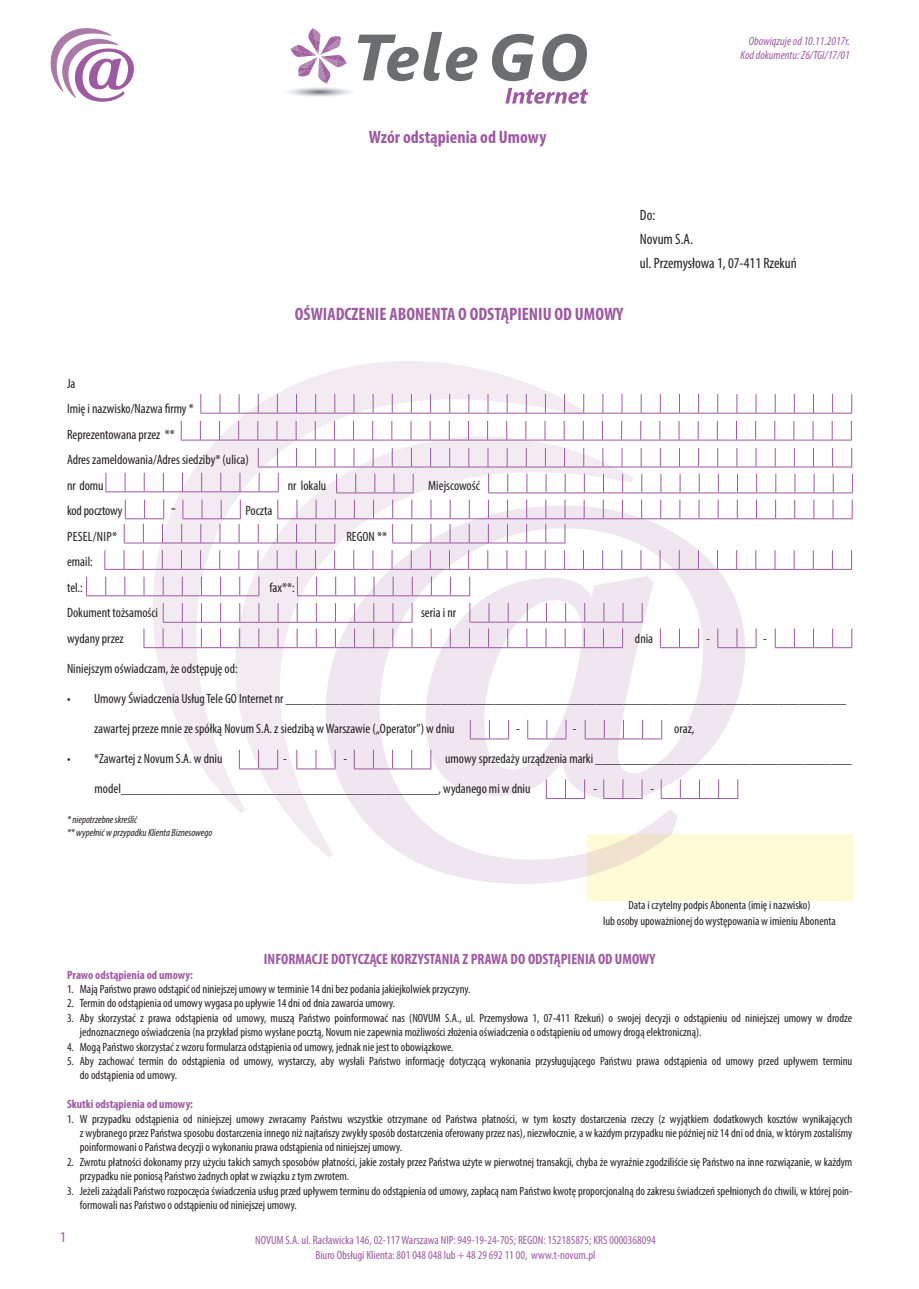
<style>
.page{position:relative;width:919px;height:1289px;background:#fff}
.page>*{position:absolute;margin:0;border:0;box-sizing:border-box;transform-origin:0 0}
.t1{font:700 condensed 18px "Myriad Pro";color:#9d59a1}
.t2{font:18px "Minion Pro";color:#231f20}
.t3{font:700 condensed 15px "Myriad Pro";color:#9d59a1}
.t4{font:condensed 15px "Myriad Pro";color:#231f20}
.t5{font:condensed 15px "Myriad Pro";color:#9d59a1}
.t6{font:condensed 13.5px "Myriad Pro";color:#231f20}
.t7{font:condensed 13.5px "Myriad Pro";letter-spacing:.02em;color:#231f20}
.t8{font:condensed 12px/14.4px "Myriad Pro";color:#231f20}
.t9{font:condensed 12px/15px "Myriad Pro";color:#9d59a1;text-align:center}
.t10{font:italic condensed 12px/14.4px "Myriad Pro";color:#9d59a1;text-align:right}
.t11{font:700 condensed 12px "Myriad Pro";color:#9d59a1}
.t12{font:italic condensed 10.5px "Myriad Pro";color:#231f20}
</style>
<div class="page">
<div style="left:586px;top:833px;width:266px;height:67px;background:#fffbd6"></div>
<svg style="left:505px;top:88px;width:83px;height:16px"></svg>
<svg style="left:290px;top:28px;width:57px;height:56px"></svg>
<svg style="left:358px;top:32px;width:119px;height:49px"></svg>
<svg style="left:492px;top:34px;width:42px;height:47px"></svg>
<svg style="left:542px;top:34px;width:45px;height:47px"></svg>
<svg style="left:50px;top:28px;width:84px;height:74px"></svg>
<svg style="left:408px;top:543px;width:337px;height:340px"></svg>
<svg style="left:287px;top:447px;width:346px;height:410px"></svg>
<svg style="left:152px;top:361px;width:432px;height:452px"></svg>
<svg style="left:200px;top:394px;width:652px;height:20px"></svg>
<svg style="left:181px;top:421px;width:670px;height:20px"></svg>
<svg style="left:105px;top:448px;width:747px;height:45px"></svg>
<svg style="left:297px;top:576px;width:173px;height:20px"></svg>
<svg style="left:86px;top:576px;width:173px;height:20px"></svg>
<svg style="left:104px;top:550px;width:748px;height:20px"></svg>
<svg style="left:660px;top:628px;width:39px;height:20px"></svg>
<svg style="left:717px;top:628px;width:39px;height:20px"></svg>
<svg style="left:774px;top:628px;width:78px;height:20px"></svg>
<svg style="left:144px;top:603px;width:498px;height:45px"></svg>
<svg style="left:124px;top:499px;width:728px;height:44px"></svg>
<svg style="left:239px;top:749px;width:39px;height:20px"></svg>
<svg style="left:296px;top:749px;width:40px;height:20px"></svg>
<svg style="left:354px;top:749px;width:77px;height:20px"></svg>
<svg style="left:470px;top:719px;width:39px;height:20px"></svg>
<svg style="left:527px;top:719px;width:39px;height:20px"></svg>
<svg style="left:584px;top:719px;width:78px;height:20px"></svg>
<svg style="left:546px;top:779px;width:39px;height:20px"></svg>
<svg style="left:603px;top:779px;width:39px;height:20px"></svg>
<svg style="left:660px;top:779px;width:78px;height:20px"></svg>
<p class="t10" style="left:740px;top:33px;width:111px">Obowiązuje od 10.11.2017r.<br>Kod dokumentu: Z6/TGI/17/01</p>
<p class="t1" style="left:369px;top:126px;width:179px">Wzór odstąpienia od Umowy</p>
<p class="t1" style="left:295px;top:303px;width:330px">OŚWIADCZENIE ABONENTA O ODSTĄPIENIU OD UMOWY</p>
<p class="t4" style="left:639px;top:206px;width:17px">Do:</p>
<p class="t4" style="left:639px;top:230px;width:55px">Novum S.A.</p>
<p class="t4" style="left:639px;top:254px;width:158px">ul. Przemysłowa 1, 07-411 Rzekuń</p>
<p class="t6" style="left:67px;top:375px;width:10px">Ja</p>
<p class="t6" style="left:67px;top:400px;width:128px">Imię i nazwisko/Nazwa firmy *</p>
<p class="t6" style="left:67px;top:426px;width:109px">Reprezentowana przez **</p>
<p class="t6" style="left:67px;top:451px;width:183px">Adres zameldowania/Adres siedziby* (ulica)</p>
<p class="t6" style="left:67px;top:477px;width:38px">nr domu</p>
<p class="t6" style="left:288px;top:477px;width:40px">nr lokalu</p>
<p class="t6" style="left:428px;top:477px;width:53px">Miejscowość</p>
<p class="t6" style="left:67px;top:502px;width:57px">kod pocztowy</p>
<p class="t6" style="left:245px;top:502px;width:28px">Poczta</p>
<p class="t7" style="left:67px;top:528px;width:52px">PESEL/NIP*</p>
<p class="t6" style="left:346px;top:528px;width:42px">REGON **</p>
<p class="t6" style="left:67px;top:553px;width:27px">email:</p>
<p class="t6" style="left:67px;top:579px;width:17px">tel.:</p>
<p class="t6" style="left:269px;top:579px;width:27px">fax**:</p>
<p class="t6" style="left:67px;top:604px;width:93px">Dokument tożsamości</p>
<p class="t6" style="left:421px;top:604px;width:37px">seria i nr</p>
<p class="t6" style="left:67px;top:630px;width:58px">wydany przez</p>
<p class="t6" style="left:635px;top:630px;width:20px">dnia</p>
<p class="t6" style="left:706px;top:630px;width:5px">-</p>
<p class="t6" style="left:763px;top:630px;width:5px">-</p>
<p class="t6" style="left:67px;top:660px;width:172px">Niniejszym oświadczam, że odstępuję od:</p>
<p class="t6" style="left:67px;top:690px;width:780px">• Umowy Świadczenia Usług Tele GO Internet nr ___________________________________________________________________________________</p>
<p class="t6" style="left:94px;top:720px;width:362px">zawartej przeze mnie ze spółką Novum S.A. z siedzibą w Warszawie („Operator”) w dniu</p>
<p class="t6" style="left:516px;top:720px;width:5px">-</p>
<p class="t6" style="left:573px;top:720px;width:5px">-</p>
<p class="t6" style="left:674px;top:720px;width:22px">oraz,</p>
<p class="t6" style="left:67px;top:750px;width:157px">• *Zawartej z Novum S.A. w dniu</p>
<p class="t6" style="left:283px;top:750px;width:5px">-</p>
<p class="t6" style="left:343px;top:750px;width:5px">-</p>
<p class="t6" style="left:445px;top:750px;width:408px">umowy sprzedaży urządzenia marki ______________________________________</p>
<p class="t6" style="left:95px;top:780px;width:437px">model_______________________________________________, wydanego mi w dniu</p>
<p class="t6" style="left:593px;top:780px;width:5px">-</p>
<p class="t6" style="left:650px;top:780px;width:5px">-</p>
<p class="t12" style="left:67px;top:813px;width:72px">* niepotrzebne skreślić</p>
<p class="t12" style="left:67px;top:825px;width:147px">** wypełnić w przypadku Klienta Biznesowego</p>
<p class="t2" style="left:170px;top:495px;width:8px">-</p>
<p class="t8" style="left:628px;top:898px;width:184px">Data i czytelny podpis Abonenta (imię i nazwisko)</p>
<p class="t8" style="left:603px;top:913px;width:234px">lub osoby upoważnionej do występowania w imieniu Abonenta</p>
<p class="t3" style="left:264px;top:949px;width:393px">INFORMACJE DOTYCZĄCE KORZYSTANIA Z PRAWA DO ODSTĄPIENIA OD UMOWY</p>
<p class="t11" style="left:67px;top:967px;width:127px">Prawo odstąpienia od umowy:</p>
<p class="t8" style="left:67px;top:981px;width:405px">1. Mają Państwo prawo odstąpić od niniejszej umowy w terminie 14 dni bez podania jakiejkolwiek przyczyny.</p>
<p class="t8" style="left:67px;top:996px;width:329px">2. Termin do odstąpienia od umowy wygasa po upływie 14 dni od dnia zawarcia umowy.</p>
<p class="t8" style="left:80px;top:1010px;width:774px;text-indent:-13px">3. Aby skorzystać z prawa odstąpienia od umowy, muszą Państwo poinformować nas (NOVUM S.A., ul. Przemysłowa 1, 07-411 Rzekuń) o swojej decyzji o odstąpieniu od niniejszej umowy w drodze jednoznacznego oświadczenia (na przykład pismo wysłane pocztą, Novum nie zapewnia możliwości złożenia oświadczenia o odstąpieniu od umowy drogą elektroniczną).</p>
<p class="t8" style="left:67px;top:1039px;width:388px">4. Mogą Państwo skorzystać z wzoru formularza odstąpienia od umowy, jednak nie jest to obowiązkowe.</p>
<p class="t8" style="left:80px;top:1053px;width:774px;text-indent:-13px">5. Aby zachować termin do odstąpienia od umowy, wystarczy, aby wysłali Państwo informację dotyczącą wykonania przysługującego Państwu prawa odstąpienia od umowy przed upływem terminu do odstąpienia od umowy.</p>
<p class="t11" style="left:67px;top:1096px;width:127px">Skutki odstąpienia od umowy:</p>
<p class="t8" style="left:80px;top:1111px;width:774px;text-align:justify;text-indent:-13px">1. W przypadku odstąpienia od niniejszej umowy zwracamy Państwu wszystkie otrzymane od Państwa płatności, w tym koszty dostarczenia rzeczy (z wyjątkiem dodatkowych kosztów wynikających z wybranego przez Państwa sposobu dostarczenia innego niż najtańszy zwykły sposób dostarczenia oferowany przez nas), niezwłocznie, a w każdym przypadku nie później niż 14 dni od dnia, w którym zostaliśmy poinformowani o Państwa decyzji o wykonaniu prawa odstąpienia od niniejszej umowy.</p>
<p class="t8" style="left:80px;top:1154px;width:774px;text-indent:-13px">2. Zwrotu płatności dokonamy przy użyciu takich samych sposobów płatności, jakie zostały przez Państwa użyte w pierwotnej transakcji, chyba że wyraźnie zgodziliście się Państwo na inne rozwiązanie, w każdym przypadku nie poniosą Państwo żadnych opłat w związku z tym zwrotem.</p>
<p class="t8" style="left:80px;top:1183px;width:774px;text-indent:-13px">3. Jeżeli zażądali Państwo rozpoczęcia świadczenia usług przed upływem terminu do odstąpienia od umowy, zapłacą nam Państwo kwotę proporcjonalną do zakresu świadczeń spełnionych do chwili, w której poin&shy;formowali nas Państwo o odstąpieniu od niniejszej umowy.</p>
<p class="t5" style="left:60px;top:1227px;width:7px">1</p>
<p class="t9" style="left:255px;top:1232px;width:402px">NOVUM S.A. ul. Racławicka 146, 02-117 Warszawa NIP: 949-19-24-705; REGON: 152185875; KRS 0000368094<br>Biuro Obsługi Klienta: 801 048 048 lub + 48 29 692 11 00, www.t-novum.pl</p>
</div>
